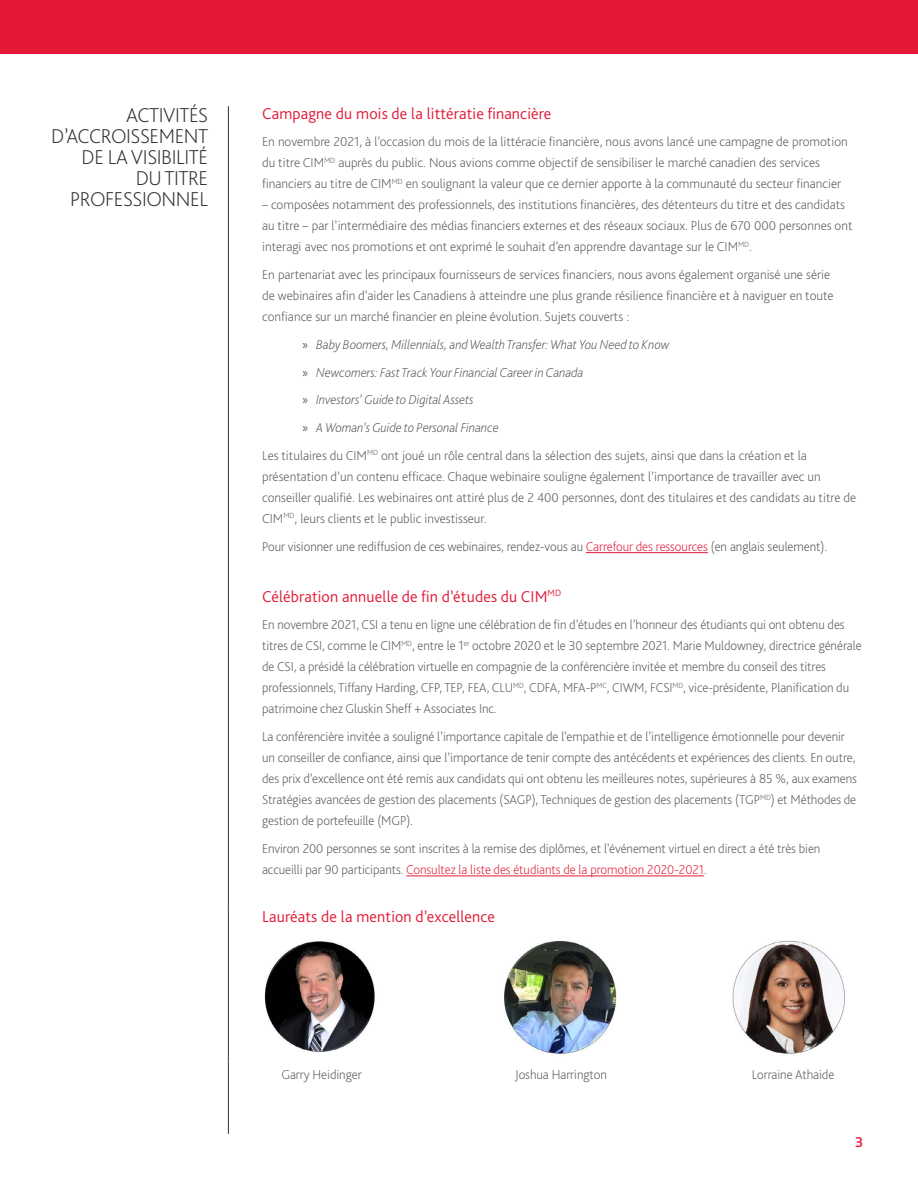
<style>
.page{position:relative;width:918px;height:1188px;background:#fff}
.page>*{position:absolute;margin:0;border:0;box-sizing:border-box;transform-origin:0 0}
.t1{font:200 21px/21px "Bliss Pro";letter-spacing:-.02em;color:#313131;text-align:right}
.t2{font:300 16.5px "Bliss Pro";letter-spacing:.01em;color:#e31937}
.t3{font:500 15px "Bliss Pro";color:#e31937}
.t4{font:200 13.5px/21px "Bliss Pro";letter-spacing:-.005em;color:#58595b}
.t5{font:italic 200 13.5px "Bliss Pro";letter-spacing:-.005em;color:#58595b}
.t6{font:200 13.5px "Bliss Pro";letter-spacing:-.005em;color:#55565a}
.s1{font-family:"Myriad Pro";font-weight:400;font-style:normal}
.s2{color:#e31937}
.s3{color:#e31e38}
</style>
<div class="page">
<div style="left:0;top:0;width:918px;height:54px;background:#e31937"></div>
<img style="left:264px;top:940px;width:581px;height:114px">
<hr style="left:228px;top:106px;width:1px;height:803px;background:#313131">
<hr style="left:228px;top:909px;width:1px;height:153px;background:#313131">
<hr style="left:228px;top:1062px;width:1px;height:72px;background:#313131">
<hr style="left:586px;top:552px;width:122px;height:1px;background:#e31937">
<hr style="left:406px;top:876px;width:298px;height:1px;background:#e31e38">
<h1 class="t1" style="left:51px;top:104px;width:158px">ACTIVITÉS<br>D’ACCROISSEMENT<br>DE LA VISIBILITÉ<br>DU TITRE<br>PROFESSIONNEL</h1>
<p class="t2" style="left:262px;top:103px;width:291px">Campagne du mois de la littératie financière</p>
<p class="t4" style="left:262px;top:131px;width:587px">En novembre 2021, à l’occasion du mois de la littéracie financière, nous avons lancé une campagne de promotion du titre CIM<sup>MD</sup> auprès du public. Nous avions comme objectif de sensibiliser le marché canadien des services financiers au titre de CIM<sup>MD</sup> en soulignant la valeur que ce dernier apporte à la communauté du secteur financier</p>
<p class="t4" style="left:262px;top:194px;width:592px">– composées notamment des professionnels, des institutions financières, des détenteurs du titre et des candidats au titre – par l’intermédiaire des médias financiers externes et des réseaux sociaux. Plus de 670 000 personnes ont interagi avec nos promotions et ont exprimé le souhait d’en apprendre davantage sur le CIM<sup>MD</sup>.</p>
<p class="t4" style="left:262px;top:264px;width:573px">En partenariat avec les principaux fournisseurs de services financiers, nous avons également organisé une série de webinaires afin d’aider les Canadiens à atteindre une plus grande résilience financière et à naviguer en toute confiance sur un marché financier en pleine évolution. Sujets couverts :</p>
<p class="t5" style="left:303px;top:336px;width:368px"><span class="s1">»</span> Baby Boomers, Millennials, and Wealth Transfer: What You Need to Know</p>
<p class="t5" style="left:303px;top:364px;width:282px"><span class="s1">»</span> Newcomers: Fast Track Your Financial Career in Canada</p>
<p class="t5" style="left:303px;top:392px;width:173px"><span class="s1">»</span> Investors’ Guide to Digital Assets</p>
<p class="t5" style="left:303px;top:419px;width:198px"><span class="s1">»</span> A Woman’s Guide to Personal Finance</p>
<p class="t4" style="left:262px;top:445px;width:546px">Les titulaires du CIM<sup>MD</sup> ont joué un rôle central dans la sélection des sujets, ainsi que dans la création et la</p>
<p class="t4" style="left:262px;top:466px;width:595px">présentation d’un contenu efficace. Chaque webinaire souligne également l’importance de travailler avec un conseiller qualifié. Les webinaires ont attiré plus de 2 400 personnes, dont des titulaires et des candidats au titre de<br>CIM<sup>MD</sup>, leurs clients et le public investisseur.</p>
<p class="t6" style="left:262px;top:538px;width:566px">Pour visionner une rediffusion de ces webinaires, rendez-vous au <span class="s2">Carrefour des ressources</span> (en anglais seulement).</p>
<p class="t2" style="left:262px;top:586px;width:301px">Célébration annuelle de fin d’études du CIM<sup>MD</sup></p>
<p class="t4" style="left:262px;top:614px;width:601px">En novembre 2021, CSI a tenu en ligne une célébration de fin d’études en l’honneur des étudiants qui ont obtenu des titres de CSI, comme le CIM<sup>MD</sup>, entre le 1<sup>er</sup> octobre 2020 et le 30 septembre 2021. Marie Muldowney, directrice générale de CSI, a présidé la célébration virtuelle en compagnie de la conférencière invitée et membre du conseil des titres professionnels, Tiffany Harding, CFP, TEP, FEA, CLU<sup>MD</sup>, CDFA, MFA-P<sup>MC</sup>, CIWM, FCSI<sup>MD</sup>, vice-présidente, Planification du patrimoine chez Gluskin Sheff + Associates Inc.</p>
<p class="t4" style="left:262px;top:726px;width:596px">La conférencière invitée a souligné l’importance capitale de l’empathie et de l’intelligence émotionnelle pour devenir un conseiller de confiance, ainsi que l’importance de tenir compte des antécédents et expériences des clients. En outre, des prix d’excellence ont été remis aux candidats qui ont obtenu les meilleures notes, supérieures à 85 %, aux examens Stratégies avancées de gestion des placements (SAGP), Techniques de gestion des placements (TGP<sup>MD</sup>) et Méthodes de gestion de portefeuille (MGP).</p>
<p class="t4" style="left:262px;top:838px;width:560px">Environ 200 personnes se sont inscrites à la remise des diplômes, et l’événement virtuel en direct a été très bien accueilli par 90 participants. <span class="s3">Consultez la liste des étudiants de la promotion 2020-2021</span>.</p>
<p class="t2" style="left:262px;top:906px;width:234px">Lauréats de la mention d’excellence</p>
<p class="t4" style="left:281px;top:1064px;width:82px">Garry Heidinger</p>
<p class="t4" style="left:515px;top:1064px;width:93px">Joshua Harrington</p>
<p class="t4" style="left:752px;top:1064px;width:84px">Lorraine Athaide</p>
<p class="t3" style="left:855px;top:1133px;width:10px">3</p>
</div>
